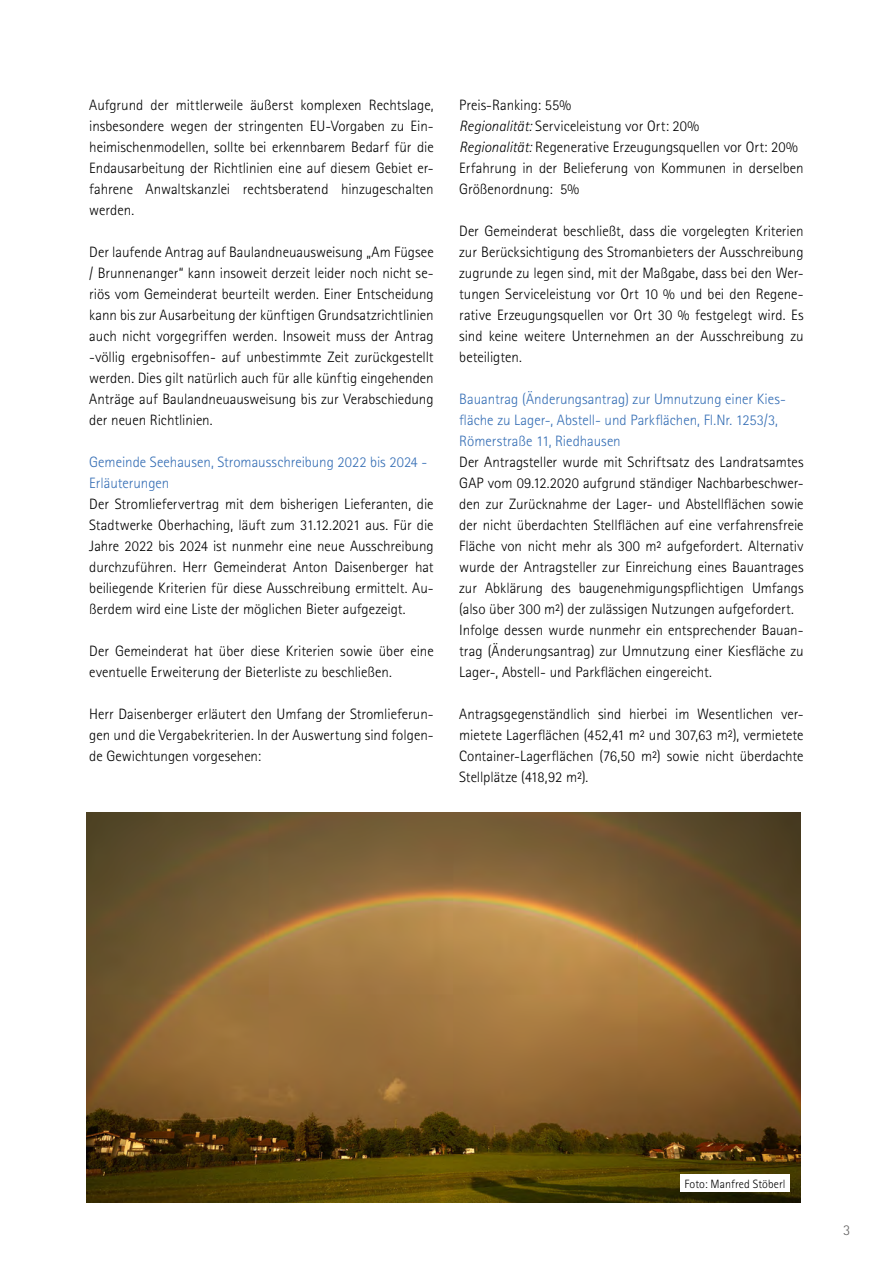
<style>
.page{position:relative;width:893px;height:1263px;background:#fff}
.page>*{position:absolute;margin:0;border:0;box-sizing:border-box;transform-origin:0 0}
.Fließtext{font:300 15px/21px "Rotis Sans Serif Std";color:#000;text-align:justify}
.Fließtext_Überschrif{font:300 15px/21px "Rotis Sans Serif Std";color:#356eb5}
.t1{font:300 15px "Rotis Sans Serif Std";color:#646363}
.Fließtext_Überschrif-2{font:300 12px "Rotis Sans Serif Std";letter-spacing:.005em;color:#000}
.s1{font-style:italic}
</style>
<div class="page">
<img style="left:86px;top:812px;width:714px;height:390px">
<div style="left:680px;top:1175px;width:110px;height:17px;background:#fff"></div>
<p class="Fließtext" style="left:89px;top:95px;width:346px">Aufgrund der mittlerweile äußerst komplexen Rechtslage, insbesondere wegen der stringenten EU-Vorgaben zu Ein&shy;heimischenmodellen, sollte bei erkennbarem Bedarf für die Endausarbeitung der Richtlinien eine auf diesem Gebiet er&shy;fahrene Anwaltskanzlei rechtsberatend hinzugeschalten werden.</p>
<p class="Fließtext" style="left:89px;top:242px;width:346px">Der laufende Antrag auf Baulandneuausweisung „Am Fügsee / Brunnenanger“ kann insoweit derzeit leider noch nicht se&shy;riös vom Gemeinderat beurteilt werden. Einer Entscheidung kann bis zur Ausarbeitung der künftigen Grundsatzrichtlinien auch nicht vorgegriffen werden. Insoweit muss der Antrag -völlig ergebnisoffen- auf unbestimmte Zeit zurückgestellt werden. Dies gilt natürlich auch für alle künftig eingehenden Anträge auf Baulandneuausweisung bis zur Verabschiedung der neuen Richtlinien.</p>
<p class="Fließtext_Überschrif" style="left:89px;top:452px;width:339px">Gemeinde Seehausen, Stromausschreibung 2022 bis 2024 -<br>Erläuterungen</p>
<p class="Fließtext" style="left:89px;top:494px;width:346px">Der Stromliefervertrag mit dem bisherigen Lieferanten, die Stadtwerke Oberhaching, läuft zum 31.12.2021 aus. Für die Jahre 2022 bis 2024 ist nunmehr eine neue Ausschreibung durchzuführen. Herr Gemeinderat Anton Daisenberger hat beiliegende Kriterien für diese Ausschreibung ermittelt. Au&shy;ßerdem wird eine Liste der möglichen Bieter aufgezeigt.</p>
<p class="Fließtext" style="left:89px;top:641px;width:346px">Der Gemeinderat hat über diese Kriterien sowie über eine eventuelle Erweiterung der Bieterliste zu beschließen.</p>
<p class="Fließtext" style="left:89px;top:704px;width:346px">Herr Daisenberger erläutert den Umfang der Stromlieferun&shy;gen und die Vergabekriterien. In der Auswertung sind folgen&shy;de Gewichtungen vorgesehen:</p>
<p class="Fließtext" style="left:459px;top:95px;width:113px">Preis-Ranking: 55%</p>
<p class="Fließtext" style="left:459px;top:116px;width:241px"><span class="s1">Regionalität:</span> Serviceleistung vor Ort: 20%</p>
<p class="Fließtext" style="left:459px;top:137px;width:340px"><span class="s1">Regionalität:</span> Regenerative Erzeugungsquellen vor Ort: 20%</p>
<p class="Fließtext" style="left:459px;top:158px;width:346px">Erfahrung in der Belieferung von Kommunen in derselben<br>Größenordnung: 5%</p>
<p class="Fließtext" style="left:459px;top:221px;width:346px">Der Gemeinderat beschließt, dass die vorgelegten Kriterien zur Berücksichtigung des Stromanbieters der Ausschreibung zugrunde zu legen sind, mit der Maßgabe, dass bei den Wer&shy;tungen Serviceleistung vor Ort 10 % und bei den Regene&shy;rative Erzeugungsquellen vor Ort 30 % festgelegt wird. Es sind keine weitere Unternehmen an der Ausschreibung zu beteiligten.</p>
<p class="Fließtext_Überschrif" style="left:459px;top:389px;width:328px">Bauantrag (Änderungsantrag) zur Umnutzung einer Kies&shy;fläche zu Lager-, Abstell- und Parkflächen, Fl.Nr. 1253/3,<br>Römerstraße 11, Riedhausen</p>
<p class="Fließtext" style="left:459px;top:452px;width:346px">Der Antragsteller wurde mit Schriftsatz des Landratsamtes GAP vom 09.12.2020 aufgrund ständiger Nachbarbeschwer&shy;den zur Zurücknahme der Lager- und Abstellflächen sowie der nicht überdachten Stellflächen auf eine verfahrensfreie Fläche von nicht mehr als 300 m² aufgefordert. Alternativ wurde der Antragsteller zur Einreichung eines Bauantrages zur Abklärung des baugenehmigungspflichtigen Umfangs (also über 300 m²) der zulässigen Nutzungen aufgefordert.</p>
<p class="Fließtext" style="left:459px;top:620px;width:346px">Infolge dessen wurde nunmehr ein entsprechender Bauan&shy;trag (Änderungsantrag) zur Umnutzung einer Kiesfläche zu Lager-, Abstell- und Parkflächen eingereicht.</p>
<p class="Fließtext" style="left:459px;top:704px;width:346px">Antragsgegenständlich sind hierbei im Wesentlichen ver&shy;mietete Lagerflächen (452,41 m² und 307,63 m²), vermietete Container-Lagerflächen (76,50 m²) sowie nicht überdachte Stellplätze (418,92 m²).</p>
<p class="Fließtext_Überschrif-2" style="left:684px;top:1176px;width:103px">Foto: Manfred Stöberl</p>
<p class="t1" style="left:843px;top:1222px;width:9px">3</p>
</div>
